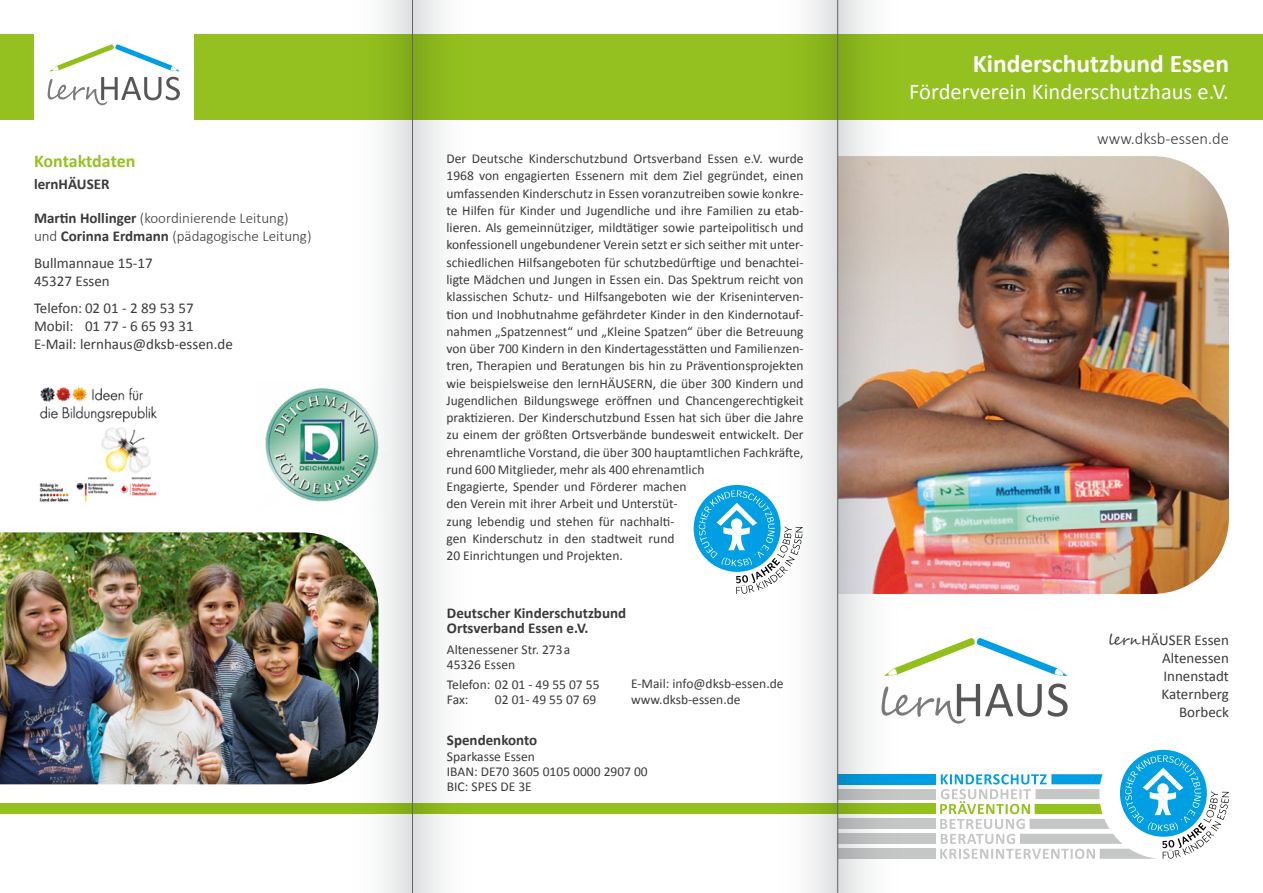
<style>
.page{position:relative;width:1263px;height:893px;background:#fff}
.page>*{position:absolute;margin:0;border:0;box-sizing:border-box;transform-origin:0 0}
.t1{font:700 25.5px "Calibri";color:#fff}
.t2{font:22.5px "Calibri";color:#fff}
.t3{font:700 18px "Calibri";letter-spacing:-.01em;color:#94c11f}
.t4{font:300 16.5px "Calibri";color:#3a3a39}
.t5{font:15px/18px "Calibri";color:#3a3a39}
.t6{font:300 15px/18px "Calibri";color:#3a3a39}
.t7{font:700 15px/15px "Calibri";color:#3a3a39}
.t8{font:13.5px/17.2px "Calibri";color:#3a3a39}
.s1{font-weight:700}
.s2{font-family:"Segoe Script"}
</style>
<div class="page">
<div style="left:0;top:804px;width:935px;height:10px;background:#94c11f"></div>
<div style="left:0;top:34px;width:1263px;height:85px;background:#94c11f"></div>
<div style="left:34px;top:27px;width:159px;height:95px;background:#fff"></div>
<div style="left:838px;top:789px;width:98px;height:10px;background:#c5c6c6"></div>
<div style="left:838px;top:819px;width:97px;height:10px;background:#c5c6c6"></div>
<div style="left:838px;top:834px;width:98px;height:10px;background:#c5c6c6"></div>
<div style="left:838px;top:849px;width:97px;height:10px;background:#c5c6c6"></div>
<div style="left:838px;top:774px;width:98px;height:10px;background:#009ee3"></div>
<svg style="left:940px;top:755px;width:289px;height:104px"></svg>
<div style="left:694px;top:485px;width:86px;height:87px;background:#009ee3;border-radius:50%"></div>
<svg style="left:699px;top:490px;width:71px;height:104px"></svg>
<img style="left:906px;top:156px;width:323px;height:438px">
<svg style="left:906px;top:683px;width:161px;height:41px"></svg>
<svg style="left:906px;top:638px;width:161px;height:38px"></svg>
<svg style="left:48px;top:77px;width:132px;height:28px"></svg>
<svg style="left:50px;top:44px;width:129px;height:27px"></svg>
<img style="left:265px;top:388px;width:79px;height:114px">
<img style="left:39px;top:386px;width:118px;height:116px">
<img style="left:0;top:532px;width:344px;height:252px">
<svg style="left:344px;top:0;width:68px;height:893px"></svg>
<svg style="left:412px;top:0;width:69px;height:893px"></svg>
<svg style="left:770px;top:0;width:68px;height:893px"></svg>
<svg style="left:838px;top:0;width:68px;height:893px"></svg>
<h3 class="t3" style="left:34px;top:148px;width:103px">Kontaktdaten</h3>
<p class="t7" style="left:34px;top:176px;width:77px">lernHÄUSER</p>
<p class="t6" style="left:34px;top:209px;width:279px"><span class="s1">Martin Hollinger</span> (koordinierende Leitung) und <span class="s1">Corinna Erdmann</span> (pädagogische Leitung)</p>
<p class="t5" style="left:34px;top:254px;width:120px">Bullmannaue 15-17<br>45327 Essen</p>
<p class="t5" style="left:34px;top:299px;width:200px">Telefon: 02 01 - 2 89 53 57<br>Mobil: 01 77 - 6 65 93 31<br>E-Mail: lernhaus@dksb-essen.de</p>
<p class="t8" style="left:446px;top:150px;width:359px">Der Deutsche Kinderschutzbund Ortsverband Essen e.V. wurde 1968 von engagierten Essenern mit dem Ziel gegründet, einen umfassenden Kinderschutz in Essen voranzutreiben sowie konkre&shy;te Hilfen für Kinder und Jugendliche und ihre Familien zu etab&shy;lieren. Als gemeinnütziger, mildtätiger sowie parteipolitisch und konfessionell ungebundener Verein setzt er sich seither mit unter&shy;schiedlichen Hilfsangeboten für schutzbedürftige und benachtei&shy;ligte Mädchen und Jungen in Essen ein. Das Spektrum reicht von klassischen Schutz- und Hilfsangeboten wie der Kriseninterven&shy;tion und Inobhutnahme gefährdeter Kinder in den Kindernotauf&shy;nahmen „Spatzennest“ und „Kleine Spatzen“ über die Betreuung von über 700 Kindern in den Kindertagesstätten und Familienzen&shy;tren, Therapien und Beratungen bis hin zu Präventionsprojekten wie beispielsweise den lernHÄUSERN, die über 300 Kindern und Jugendlichen Bildungswege eröffnen und Chancengerechtigkeit praktizieren. Der Kinderschutzbund Essen hat sich über die Jahre zu einem der größten Ortsverbände bundesweit entwickelt. Der ehrenamtliche Vorstand, die über 300 hauptamtlichen Fachkräfte, rund 600 Mitglieder, mehr als 400 ehrenamtlich<br>Engagierte, Spender und Förderer machen<br>den Verein mit ihrer Arbeit und Unterstüt-<br>zung lebendig und stehen für nachhalti-<br>gen Kinderschutz in den stadtweit rund<br>20 Einrichtungen und Projekten.</p>
<p class="t7" style="left:447px;top:605px;width:181px">Deutscher Kinderschutzbund<br>Ortsverband Essen e.V.</p>
<p class="t8" style="left:447px;top:641px;width:125px;line-height:15px">Altenessener Str. 273a<br>45326 Essen</p>
<p class="t8" style="left:447px;top:677px;width:154px;line-height:15px">Telefon: 02 01 - 49 55 07 55<br>Fax:</p>
<p class="t8" style="left:631px;top:675px;width:154px;line-height:16.2px">E-Mail: info@dksb-essen.de www.dksb-essen.de</p>
<p class="t8" style="left:495px;top:691px;width:103px">02 01- 49 55 07 69</p>
<p class="t7" style="left:447px;top:732px;width:92px">Spendenkonto</p>
<p class="t8" style="left:447px;top:748px;width:202px;line-height:15px">Sparkasse Essen<br>IBAN: DE70 3605 0105 0000 2907 00<br>BIC: SPES DE 3E</p>
<h1 class="t1" style="left:973px;top:46px;width:258px">Kinderschutzbund Essen</h1>
<h2 class="t2" style="left:909px;top:76px;width:321px">Förderverein Kinderschutzhaus e.V.</h2>
<p class="t4" style="left:1097px;top:128px;width:133px">www.dksb-essen.de</p>
<p class="t5" style="left:1108px;top:631px;width:122px;text-align:right"><span class="s2">lern</span>HÄUSER Essen<br>Altenessen<br>Innenstadt<br>Katernberg<br>Borbeck</p>
</div>
